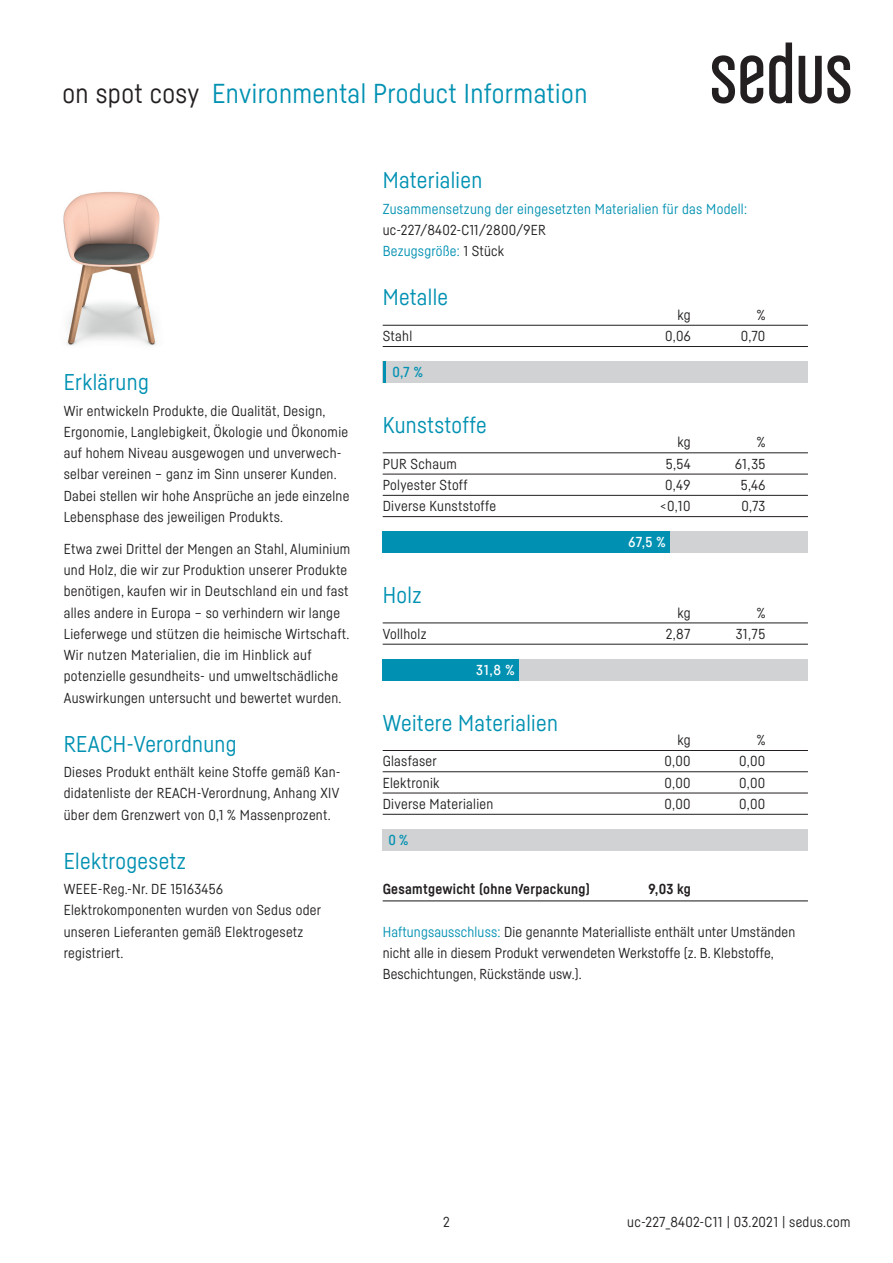
<style>
.page{position:relative;width:893px;height:1263px;background:#fff}
.page>*{position:absolute;margin:0;border:0;box-sizing:border-box;transform-origin:0 0}
.t1{font:27px "Sedus Sans";letter-spacing:.015em;color:#0091b2}
.t2{font:22.5px "Sedus Sans";letter-spacing:.015em;color:#0091b2}
.t3{font:14.25px/21.3px "Sedus Sans";letter-spacing:.02em;color:#231f20}
.t4{font:14.25px "Sedus Sans";letter-spacing:.02em;color:#0091b2}
.t5{font:700 14.25px "Sedus Sans";letter-spacing:.02em;color:#231f20}
.t6{font:500 14.25px "Sedus Sans";color:#fff}
.t7{font:500 14.25px "Sedus Sans";color:#0091b2}
.s1{color:#231f20}
.s2{color:#0091b2}
</style>
<div class="page">
<svg style="left:712px;top:55px;width:51px;height:49px"></svg>
<svg style="left:769px;top:43px;width:23px;height:61px"></svg>
<svg style="left:799px;top:55px;width:51px;height:49px"></svg>
<img style="left:63px;top:192px;width:97px;height:154px">
<hr style="left:383px;top:325px;width:425px;height:1px;background:#231f20">
<hr style="left:383px;top:346px;width:425px;height:1px;background:#231f20">
<hr style="left:383px;top:453px;width:425px;height:1px;background:#231f20">
<hr style="left:383px;top:474px;width:425px;height:1px;background:#231f20">
<hr style="left:383px;top:495px;width:425px;height:1px;background:#231f20">
<hr style="left:383px;top:516px;width:425px;height:1px;background:#231f20">
<div style="left:383px;top:361px;width:425px;height:22px;background:#d1d2d4"></div>
<div style="left:383px;top:531px;width:425px;height:22px;background:#d1d2d4"></div>
<hr style="left:383px;top:361px;width:3px;height:22px;background:#0091b2">
<div style="left:383px;top:531px;width:287px;height:22px;background:#0091b2"></div>
<hr style="left:383px;top:750px;width:425px;height:1px;background:#231f20">
<hr style="left:383px;top:771px;width:425px;height:1px;background:#231f20">
<hr style="left:383px;top:793px;width:425px;height:1px;background:#231f20">
<hr style="left:383px;top:814px;width:425px;height:1px;background:#231f20">
<div style="left:383px;top:829px;width:425px;height:21px;background:#d1d2d4"></div>
<hr style="left:383px;top:900px;width:425px;height:1px;background:#231f20">
<div style="left:383px;top:659px;width:425px;height:21px;background:#d1d2d4"></div>
<div style="left:383px;top:659px;width:136px;height:21px;background:#0091b2"></div>
<hr style="left:383px;top:623px;width:425px;height:1px;background:#231f20">
<hr style="left:383px;top:644px;width:425px;height:1px;background:#231f20">
<h1 class="t1" style="left:63px;top:77px;width:526px"><span class="s1">on spot cosy</span> Environmental Product Information</h1>
<h2 class="t2" style="left:383px;top:167px;width:101px">Materialien</h2>
<p class="t4" style="left:383px;top:200px;width:366px">Zusammensetzung der eingesetzten Materialien für das Modell:</p>
<p class="t3" style="left:383px;top:219px;width:165px">uc-227/8402-C11/2800/9ER<br><span class="s2">Bezugsgröße:</span> 1 Stück</p>
<h2 class="t2" style="left:383px;top:284px;width:67px">Metalle</h2>
<p class="t3" style="left:678px;top:304px;width:15px">kg</p>
<p class="t3" style="left:757px;top:304px;width:10px">%</p>
<h2 class="t2" style="left:64px;top:369px;width:87px">Erklärung</h2>
<p class="t3" style="left:64px;top:400px;width:287px">Wir entwickeln Produkte, die Qualität, Design, Ergonomie, Langlebigkeit, Ökologie und Ökonomie auf hohem Niveau ausgewogen und unverwech&shy;selbar vereinen – ganz im Sinn unserer Kunden.<br>Dabei stellen wir hohe Ansprüche an jede einzelne Lebensphase des jeweiligen Produkts.</p>
<p class="t3" style="left:64px;top:538px;width:288px">Etwa zwei Drittel der Mengen an Stahl, Aluminium und Holz, die wir zur Produktion unserer Produkte benötigen, kaufen wir in Deutschland ein und fast alles andere in Europa – so verhindern wir lange Lieferwege und stützen die heimische Wirtschaft.<br>Wir nutzen Materialien, die im Hinblick auf potenzielle gesundheits- und umweltschädliche Auswirkungen untersucht und bewertet wurden.</p>
<h2 class="t2" style="left:64px;top:730px;width:174px">REACH-Verordnung</h2>
<p class="t3" style="left:64px;top:761px;width:278px;text-align:justify">Dieses Produkt enthält keine Stoffe gemäß Kan&shy;didatenliste der REACH-Verordnung, Anhang XIV über dem Grenzwert von 0,1 % Massenprozent.</p>
<h2 class="t2" style="left:64px;top:847px;width:124px">Elektrogesetz</h2>
<p class="t3" style="left:64px;top:878px;width:259px">WEEE-Reg.-Nr. DE 15163456<br>Elektrokomponenten wurden von Sedus oder unseren Lieferanten gemäß Elektrogesetz registriert.</p>
<p class="t3" style="left:383px;top:325px;width:31px">Stahl</p>
<p class="t3" style="left:665px;top:325px;width:27px">0,06</p>
<p class="t3" style="left:741px;top:325px;width:26px">0,70</p>
<p class="t7" style="left:392px;top:364px;width:32px">0,7 %</p>
<h2 class="t2" style="left:383px;top:411px;width:105px">Kunststoffe</h2>
<p class="t3" style="left:678px;top:431px;width:15px">kg</p>
<p class="t3" style="left:757px;top:431px;width:10px">%</p>
<p class="t3" style="left:383px;top:453px;width:76px">PUR Schaum</p>
<p class="t3" style="left:666px;top:453px;width:26px">5,54</p>
<p class="t3" style="left:735px;top:453px;width:32px">61,35</p>
<p class="t3" style="left:383px;top:474px;width:86px">Polyester Stoff</p>
<p class="t3" style="left:665px;top:474px;width:27px">0,49</p>
<p class="t3" style="left:741px;top:474px;width:26px">5,46</p>
<p class="t3" style="left:383px;top:495px;width:115px">Diverse Kunststoffe</p>
<p class="t3" style="left:660px;top:495px;width:32px">&lt;0,10</p>
<p class="t3" style="left:741px;top:495px;width:25px">0,73</p>
<h2 class="t2" style="left:383px;top:581px;width:40px">Holz</h2>
<p class="t6" style="left:629px;top:534px;width:38px">67,5 %</p>
<p class="t3" style="left:678px;top:601px;width:15px">kg</p>
<p class="t3" style="left:757px;top:601px;width:10px">%</p>
<p class="t3" style="left:383px;top:623px;width:45px">Vollholz</p>
<p class="t3" style="left:666px;top:623px;width:26px">2,87</p>
<p class="t3" style="left:736px;top:623px;width:31px">31,75</p>
<p class="t6" style="left:476px;top:661px;width:40px">31,8 %</p>
<h2 class="t2" style="left:383px;top:709px;width:177px">Weitere Materialien</h2>
<p class="t3" style="left:678px;top:729px;width:15px">kg</p>
<p class="t3" style="left:757px;top:729px;width:10px">%</p>
<p class="t3" style="left:383px;top:750px;width:56px">Glasfaser</p>
<p class="t3" style="left:664px;top:750px;width:28px">0,00</p>
<p class="t3" style="left:739px;top:750px;width:28px">0,00</p>
<p class="t3" style="left:383px;top:772px;width:58px">Elektronik</p>
<p class="t3" style="left:664px;top:772px;width:28px">0,00</p>
<p class="t3" style="left:739px;top:772px;width:28px">0,00</p>
<p class="t3" style="left:383px;top:793px;width:112px">Diverse Materialien</p>
<p class="t3" style="left:664px;top:793px;width:28px">0,00</p>
<p class="t3" style="left:739px;top:793px;width:28px">0,00</p>
<p class="t7" style="left:388px;top:831px;width:21px">0 %</p>
<p class="t5" style="left:383px;top:880px;width:209px">Gesamtgewicht (ohne Verpackung)</p>
<p class="t5" style="left:648px;top:880px;width:44px">9,03 kg</p>
<p class="t3" style="left:383px;top:920px;width:414px"><span class="s2">Haftungsausschluss:</span> Die genannte Materialliste enthält unter Umständen nicht alle in diesem Produkt verwendeten Werkstoffe (z. B. Klebstoffe,<br>Beschichtungen, Rückstände usw.).</p>
<p class="t3" style="left:443px;top:1211px;width:8px">2</p>
<p class="t3" style="left:627px;top:1211px;width:225px">uc-227_8402-C11 | 03.2021 | sedus.com</p>
</div>
